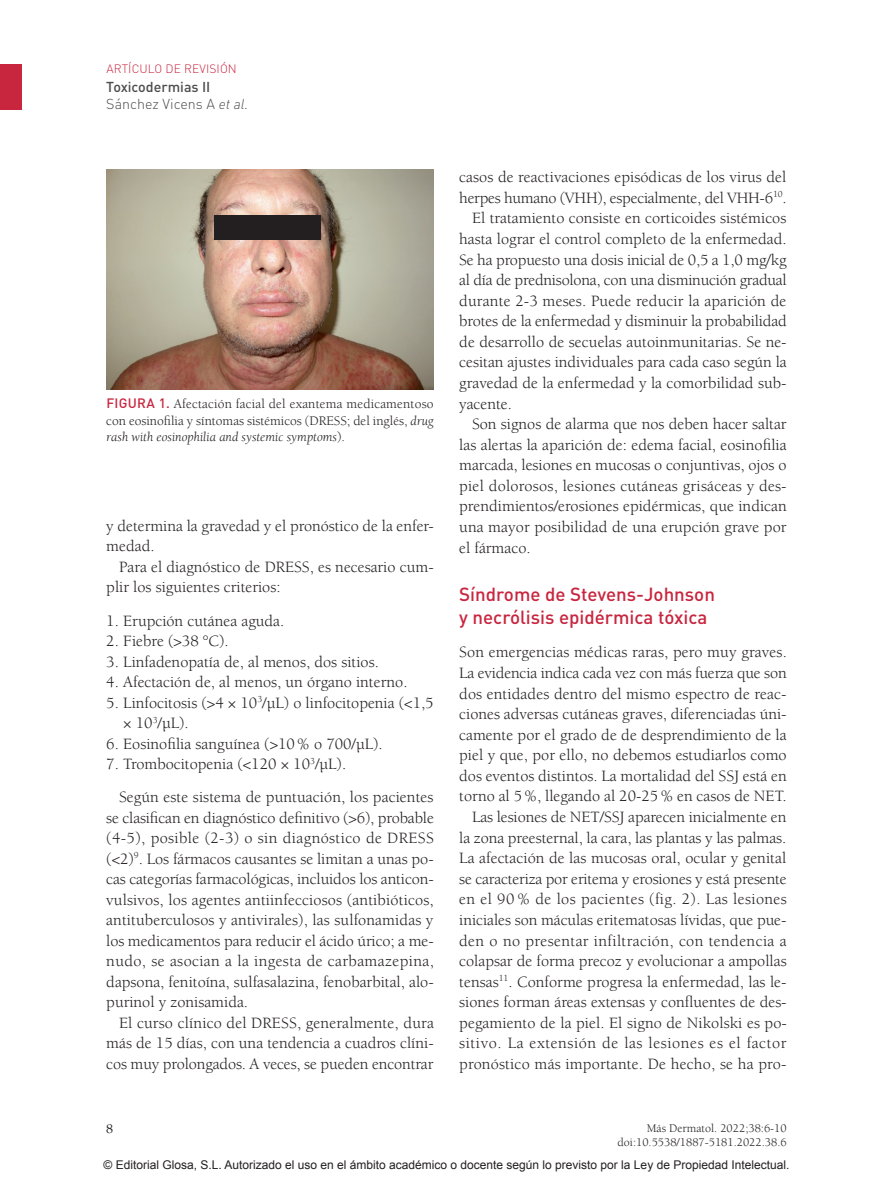
<style>
.page{position:relative;width:893px;height:1191px;background:#fff}
.page>*{position:absolute;margin:0;border:0;box-sizing:border-box;transform-origin:0 0}
.t1{font:500 18.75px/23px "DIN Pro";color:#c8263f}
.t2{font:16.2px/20.5px "Berkeley";color:#231f20}
.t3{font:500 14.25px/17.1px "DIN Pro";color:#4b4c4d}
.t4{font:13.5px/16.2px "Berkeley";color:#231f20;text-align:justify}
.t5{font:500 13.5px "Berkeley";color:#231f20}
.t6{font:12px "Arial";color:#231f20}
.t7{font:12px/14.4px "Berkeley";color:#231f20;text-align:right}
.t8{font:300 12px "DIN Pro";letter-spacing:.01em;color:#c8263f}
.s1{font-weight:300}
.s2{font-weight:300;font-style:italic}
.s3{font-family:"DIN Pro";font-weight:500;color:#c8263f}
.s4{font-style:italic}
</style>
<div class="page">
<div style="left:0;top:65px;width:21px;height:45px;background:#c8263f"></div>
<img style="left:106px;top:170px;width:328px;height:220px">
<div style="left:214px;top:215px;width:107px;height:24px;background:#231f20"></div>
<p class="t8" style="left:106px;top:60px;width:132px">ARTÍCULO DE REVISIÓN</p>
<p class="t3" style="left:106px;top:78px;width:144px">Toxicodermias II<br><span class="s1">Sánchez Vicens A</span> <span class="s2">et al.</span></p>
<p class="t4" style="left:106px;top:396px;width:329px"><span class="s3">FIGURA 1.</span> Afectación facial del exantema medicamentoso con eosinofilia y síntomas sistémicos (DRESS; del inglés, <span class="s4">drug rash with eosinophilia and systemic symptoms</span>).</p>
<p class="t2" style="left:106px;top:516px;width:329px">y determina la gravedad y el pronóstico de la enfer&shy;medad.</p>
<p class="t2" style="left:106px;top:557px;width:329px;text-indent:13px">Para el diagnóstico de DRESS, es necesario cum&shy;plir los siguientes criterios:</p>
<p class="t2" style="left:106px;top:610px;width:180px">1. Erupción cutánea aguda.</p>
<p class="t2" style="left:106px;top:631px;width:124px">2. Fiebre (&gt;38 °C).</p>
<p class="t2" style="left:106px;top:651px;width:274px">3. Linfadenopatía de, al menos, dos sitios.</p>
<p class="t2" style="left:106px;top:672px;width:303px">4. Afectación de, al menos, un órgano interno.</p>
<p class="t2" style="left:123px;top:692px;width:312px;text-indent:-17px">5. Linfocitosis (&gt;4 × 10<sup>3</sup>/μL) o linfocitopenia (&lt;1,5 × 10<sup>3</sup>/μL).</p>
<p class="t2" style="left:106px;top:733px;width:278px">6. Eosinofilia sanguínea (&gt;10% o 700/μL).</p>
<p class="t2" style="left:119px;top:747px;width:316px;line-height:33.3px;text-indent:-13px">7. Trombocitopenia (&lt;120 × 10<sup>3</sup>/μL).<br>Según este sistema de puntuación, los pacientes</p>
<p class="t2" style="left:106px;top:808px;width:329px;text-align:justify">se clasifican en diagnóstico definitivo (&gt;6), probable (4-5), posible (2-3) o sin diagnóstico de DRESS (&lt;2)<sup>9</sup>. Los fármacos causantes se limitan a unas po&shy;cas categorías farmacológicas, incluidos los anticon&shy;vulsivos, los agentes antiinfecciosos (antibióticos, antituberculosos y antivirales), las sulfonamidas y los medicamentos para reducir el ácido úrico; a me&shy;nudo, se asocian a la ingesta de carbamazepina, dapsona, fenitoína, sulfasalazina, fenobarbital, alo&shy;purinol y zonisamida.</p>
<p class="t2" style="left:106px;top:1012px;width:329px;text-align:justify;text-indent:13px">El curso clínico del DRESS, generalmente, dura más de 15 días, con una tendencia a cuadros clíni&shy;cos muy prolongados. A veces, se pueden encontrar</p>
<p class="t5" style="left:106px;top:1121px;width:9px">8</p>
<p class="t2" style="left:459px;top:167px;width:329px">casos de reactivaciones episódicas de los virus del</p>
<p class="t2" style="left:459px;top:188px;width:329px">herpes humano (VHH), especialmente, del VHH-6<sup>10</sup>.</p>
<p class="t2" style="left:472px;top:208px;width:316px">El tratamiento consiste en corticoides sistémicos</p>
<p class="t2" style="left:459px;top:229px;width:329px">hasta lograr el control completo de la enfermedad.</p>
<p class="t2" style="left:459px;top:249px;width:329px">Se ha propuesto una dosis inicial de 0,5 a 1,0 mg/kg</p>
<p class="t2" style="left:459px;top:270px;width:329px">al día de prednisolona, con una disminución gradual</p>
<p class="t2" style="left:459px;top:291px;width:329px">durante 2-3 meses. Puede reducir la aparición de</p>
<p class="t2" style="left:459px;top:311px;width:329px">brotes de la enfermedad y disminuir la probabilidad</p>
<p class="t2" style="left:459px;top:332px;width:329px">de desarrollo de secuelas autoinmunitarias. Se ne-</p>
<p class="t2" style="left:459px;top:352px;width:329px">cesitan ajustes individuales para cada caso según la</p>
<p class="t2" style="left:459px;top:373px;width:329px">gravedad de la enfermedad y la comorbilidad sub-</p>
<p class="t2" style="left:459px;top:393px;width:54px">yacente.</p>
<p class="t2" style="left:472px;top:414px;width:316px">Son signos de alarma que nos deben hacer saltar</p>
<p class="t2" style="left:459px;top:435px;width:329px">las alertas la aparición de: edema facial, eosinofilia</p>
<p class="t2" style="left:459px;top:455px;width:329px">marcada, lesiones en mucosas o conjuntivas, ojos o</p>
<p class="t2" style="left:459px;top:476px;width:329px">piel dolorosos, lesiones cutáneas grisáceas y des-</p>
<p class="t2" style="left:459px;top:496px;width:329px">prendimientos/erosiones epidérmicas, que indican</p>
<p class="t2" style="left:459px;top:517px;width:329px">una mayor posibilidad de una erupción grave por</p>
<p class="t2" style="left:459px;top:537px;width:73px">el fármaco.</p>
<p class="t1" style="left:459px;top:582px;width:257px">Síndrome de Stevens-Johnson y necrólisis epidérmica tóxica</p>
<p class="t2" style="left:459px;top:642px;width:329px;text-align:right">Son emergencias médicas raras, pero muy graves.<br>La evidencia indica cada vez con más fuerza que son dos entidades dentro del mismo espectro de reac&shy;ciones adversas cutáneas graves, diferenciadas úni&shy;camente por el grado de de desprendimiento de la piel y que, por ello, no debemos estudiarlos como dos eventos distintos. La mortalidad del SSJ está en torno al 5%, llegando al 20-25% en casos de NET.<br>Las lesiones de NET/SSJ aparecen inicialmente en la zona preesternal, la cara, las plantas y las palmas.<br>La afectación de las mucosas oral, ocular y genital se caracteriza por eritema y erosiones y está presente en el 90 % de los pacientes (fig. 2). Las lesiones iniciales son máculas eritematosas lívidas, que pue&shy;den o no presentar infiltración, con tendencia a colapsar de forma precoz y evolucionar a ampollas tensas<sup>11</sup>. Conforme progresa la enfermedad, las le&shy;siones forman áreas extensas y confluentes de des&shy;pegamiento de la piel. El signo de Nikolski es po&shy;sitivo. La extensión de las lesiones es el factor pronóstico más importante. De hecho, se ha pro-</p>
<p class="t7" style="left:617px;top:1121px;width:171px">Más Dermatol. 2022;38:6-10 doi:10.5538/1887-5181.2022.38.6</p>
<p class="t6" style="left:103px;top:1156px;width:687px">© Editorial Glosa, S.L. Autorizado el uso en el ámbito académico o docente según lo previsto por la Ley de Propiedad Intelectual.</p>
</div>
